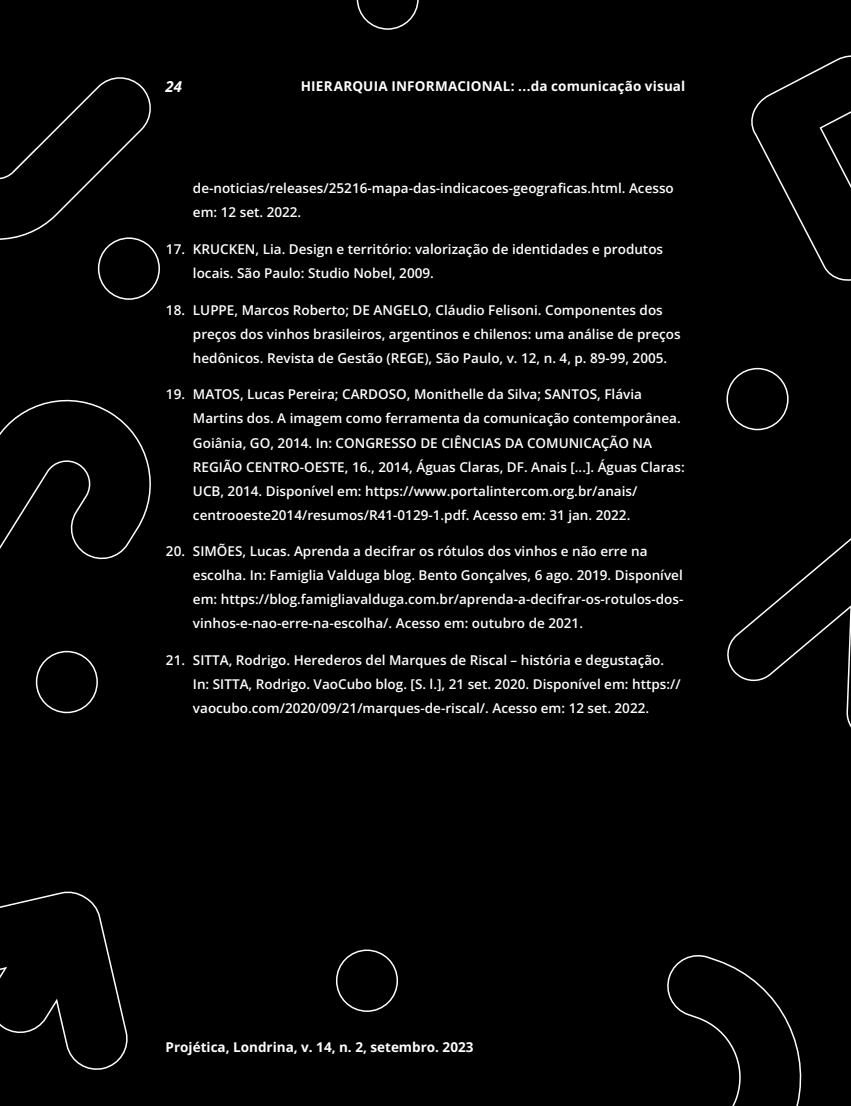
<style>
.page{position:relative;width:851px;height:1106px;background:#fff}
.page>*{position:absolute;margin:0;border:0;box-sizing:border-box;transform-origin:0 0}
.t1{font:italic 700 15px "Open Sans";color:#fff}
.t2{font:600 13.5px/24px "Open Sans";color:#fff}
.t3{font:700 13.5px "Open Sans";letter-spacing:.005em;color:#fff}
</style>
<div class="page">
<div style="left:0;top:0;width:850px;height:1106px;background:#000"></div>
<svg style="left:727px;top:539px;width:123px;height:187px"></svg>
<svg style="left:0;top:399px;width:151px;height:161px"></svg>
<svg style="left:751px;top:55px;width:99px;height:226px"></svg>
<svg style="left:0;top:891px;width:128px;height:179px"></svg>
<svg style="left:667px;top:955px;width:135px;height:151px"></svg>
<svg style="left:356px;top:0;width:62px;height:30px"></svg>
<svg style="left:726px;top:368px;width:62px;height:62px"></svg>
<svg style="left:0;top:77px;width:160px;height:223px"></svg>
<svg style="left:36px;top:651px;width:62px;height:62px"></svg>
<svg style="left:336px;top:949px;width:62px;height:62px"></svg>
<p class="t1" style="left:166px;top:76px;width:18px">24</p>
<p class="t3" style="left:301px;top:77px;width:386px">HIERARQUIA INFORMACIONAL: ...da comunicação visual</p>
<p class="t2" style="left:193px;top:176px;width:482px">de-noticias/releases/25216-mapa-das-indicacoes-geograficas.html. Acesso em: 12 set. 2022.</p>
<p class="t2" style="left:193px;top:237px;width:471px;text-indent:-27px">17. KRUCKEN, Lia. Design e território: valorização de identidades e produtos locais. São Paulo: Studio Nobel, 2009.</p>
<p class="t2" style="left:193px;top:297px;width:489px;text-indent:-27px">18. LUPPE, Marcos Roberto; DE ANGELO, Cláudio Felisoni. Componentes dos preços dos vinhos brasileiros, argentinos e chilenos: uma análise de preços hedônicos. Revista de Gestão (REGE), São Paulo, v. 12, n. 4, p. 89-99, 2005.</p>
<p class="t2" style="left:193px;top:382px;width:493px;text-indent:-27px">19. MATOS, Lucas Pereira; CARDOSO, Monithelle da Silva; SANTOS, Flávia Martins dos. A imagem como ferramenta da comunicação contemporânea.<br>Goiânia, GO, 2014. In: CONGRESSO DE CIÊNCIAS DA COMUNICAÇÃO NA REGIÃO CENTRO-OESTE, 16., 2014, Águas Claras, DF. Anais [...]. Águas Claras:<br>UCB, 2014. Disponível em: https://www.portalintercom.org.br/anais/ centrooeste2014/resumos/R41-0129-1.pdf. Acesso em: 31 jan. 2022.</p>
<p class="t2" style="left:193px;top:539px;width:492px;text-indent:-27px">20. SIMÕES, Lucas. Aprenda a decifrar os rótulos dos vinhos e não erre na escolha. In: Famiglia Valduga blog. Bento Gonçalves, 6 ago. 2019. Disponível em: https://blog.famigliavalduga.com.br/aprenda-a-decifrar-os-rotulos-dos&shy;vinhos-e-nao-erre-na-escolha/. Acesso em: outubro de 2021.</p>
<p class="t2" style="left:193px;top:648px;width:489px;text-indent:-27px">21. SITTA, Rodrigo. Herederos del Marques de Riscal – história e degustação.<br>In: SITTA, Rodrigo. VaoCubo blog. [S. l.], 21 set. 2020. Disponível em: https:// vaocubo.com/2020/09/21/marques-de-riscal/. Acesso em: 12 set. 2022.</p>
<p class="t3" style="left:166px;top:1037px;width:309px">Projética, Londrina, v. 14, n. 2, setembro. 2023</p>
</div>
